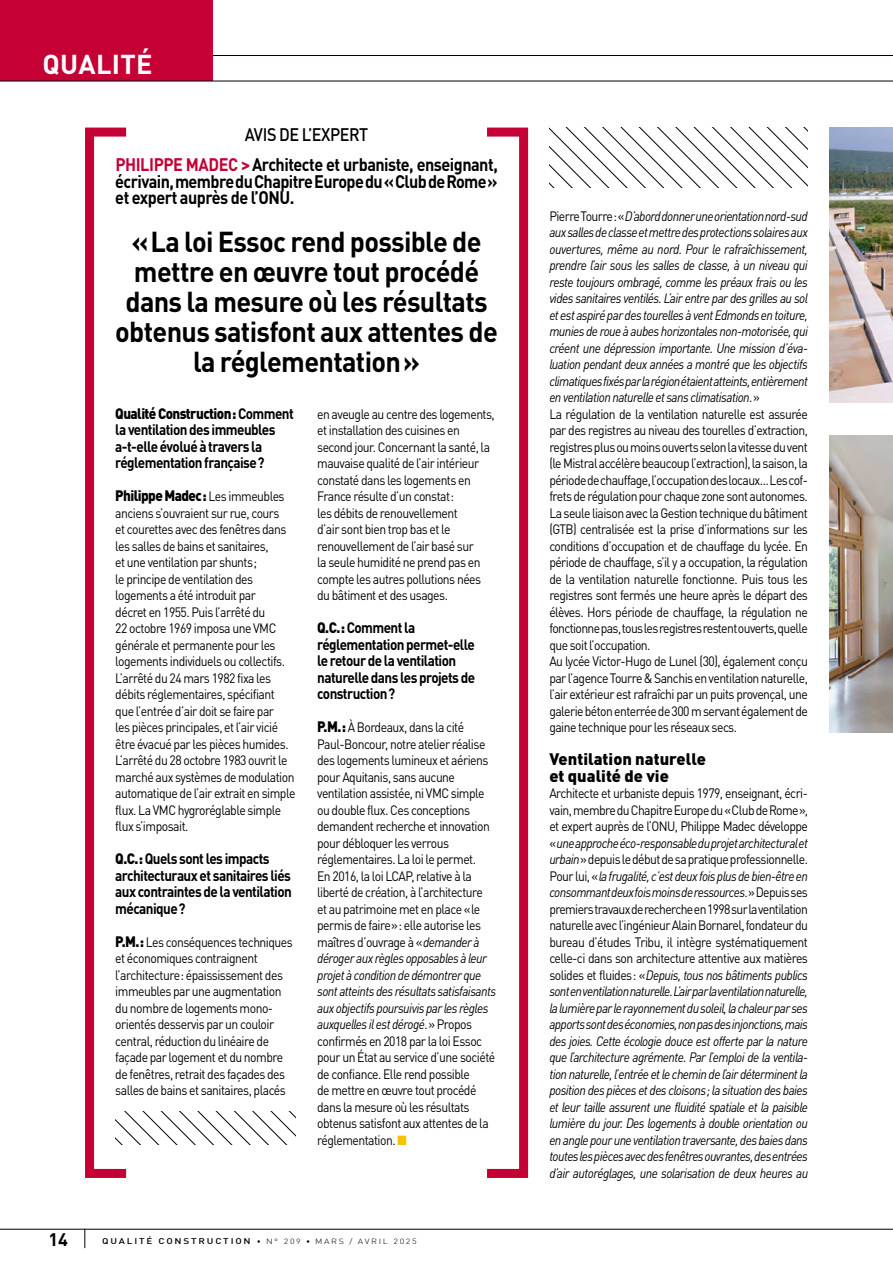
<style>
.page{position:relative;width:893px;height:1263px;background:#fff}
.page>*{position:absolute;margin:0;border:0;box-sizing:border-box;transform-origin:0 0}
.t1{font:700 28.5px/30px "DINOT";letter-spacing:-.025em;color:#000;text-align:center;scale:.95 1}
.t2{font:700 27px "DINOT";letter-spacing:.01em;color:#fff}
.t3{font:700 18px/16.5px "DINOT";letter-spacing:-.035em;color:#000;text-align:justify;scale:.9 1}
.t4{font:500 18px "DINOT";letter-spacing:-.025em;color:#000;scale:.9 1}
.t5{font:700 18px "DINOT";letter-spacing:-.035em;color:#000}
.t6{font:900 16.5px/16.5px "DINOT";color:#000}
.t7{font:700 15px/16.5px "DINOT";letter-spacing:-.04em;color:#000;scale:.9 1}
.t8{font:900 15px "DINOT";letter-spacing:-.04em;color:#000;scale:.9 1}
.t9{font:13.5px/16.5px "DINOT";letter-spacing:-.04em;color:#000;scale:.9 1}
.t10{font:italic 13.5px/16.5px "DINOT";letter-spacing:-.045em;color:#000;text-align:justify;scale:.9 1}
.t11{font:300 7.5px "DINOT";letter-spacing:.18em;color:#000}
.s1{color:#c40034}
.s2{font-weight:900}
.s3{font-weight:400;font-size:13.5px}
.s4{font-weight:900;font-size:15px}
.s5{font-style:italic}
.s6{color:#f3c300}
.s7{font-weight:500;font-size:8.25px}
.s8{font-style:normal}
</style>
<div class="page">
<hr style="left:0;top:55px;width:893px;height:1px;background:#000">
<svg style="left:85px;top:1230px;width:1px;height:18px"></svg>
<div style="left:0;top:0;width:213px;height:81px;background:#c40034"></div>
<hr style="left:0;top:81px;width:893px;height:1px;background:#000">
<hr style="left:0;top:1229px;width:893px;height:1px;background:#000">
<img style="left:829px;top:435px;width:64px;height:297px">
<div style="left:482px;top:128px;width:46px;height:1050px;border:9px solid #c40034"></div>
<div style="left:85px;top:128px;width:46px;height:1050px;border:9px solid #c40034"></div>
<img style="left:829px;top:128px;width:64px;height:274px">
<svg style="left:549px;top:128px;width:259px;height:60px"></svg>
<svg style="left:115px;top:1112px;width:181px;height:33px"></svg>
<h2 class="t2" style="left:43px;top:47px;width:111px">QUALITÉ</h2>
<h3 class="t4" style="left:245px;top:123px;width:139px">AVIS DE L’EXPERT</h3>
<h3 class="t3" style="left:115px;top:156px;width:427px"><span class="s1">PHILIPPE MADEC &gt;</span>Architecte et urbaniste, enseignant, écrivain, membre du Chapitre Europe du «Club de Rome» et expert auprès de l’ONU.</h3>
<h1 class="t1" style="left:115px;top:226px;width:404px">«La loi Essoc rend possible de mettre en œuvre tout procédé dans la mesure où les résultats obtenus satisfont aux attentes de la réglementation»</h1>
<p class="t7" style="left:115px;top:405px;width:200px"><span class="s2">Qualité Construction:</span> Comment la ventilation des immeubles a-t-elle évolué à travers la réglementation française?</p>
<p class="t8" style="left:115px;top:486px;width:190px">Philippe Madec: <span class="s3">Les immeubles</span></p>
<p class="t9" style="left:115px;top:504px;width:202px">anciens s’ouvraient sur rue, cours<br>et courettes avec des fenêtres dans les salles de bains et sanitaires,<br>et une ventilation par shunts;<br>le principe de ventilation des logements a été introduit par<br>décret en 1955. Puis l’arrêté du<br>22 octobre 1969 imposa une VMC générale et permanente pour les logements individuels ou collectifs.<br>L’arrêté du 24 mars 1982 fixa les débits réglementaires, spécifiant que l’entrée d’air doit se faire par<br>les pièces principales, et l’air vicié être évacué par les pièces humides.<br>L’arrêté du 28 octobre 1983 ouvrit le marché aux systèmes de modulation automatique de l’air extrait en simple flux. La VMC hygroréglable simple flux s’imposait.</p>
<p class="t7" style="left:115px;top:850px;width:198px"><span class="s2">Q.C.:</span> Quels sont les impacts architecturaux et sanitaires liés aux contraintes de la ventilation mécanique?</p>
<p class="t9" style="left:115px;top:933px;width:199px"><span class="s4">P.M.:</span> Les conséquences techniques et économiques contraignent l’architecture: épaississement des immeubles par une augmentation du nombre de logements mono&shy;orientés desservis par un couloir central, réduction du linéaire de façade par logement et du nombre de fenêtres, retrait des façades des salles de bains et sanitaires, placés</p>
<p class="t9" style="left:317px;top:405px;width:199px">en aveugle au centre des logements, et installation des cuisines en second jour. Concernant la santé, la mauvaise qualité de l’air intérieur constaté dans les logements en<br>France résulte d’un constat:<br>les débits de renouvellement<br>d’air sont bien trop bas et le renouvellement de l’air basé sur<br>la seule humidité ne prend pas en compte les autres pollutions nées du bâtiment et des usages.</p>
<p class="t7" style="left:317px;top:619px;width:177px"><span class="s2">Q.C.:</span> Comment la réglementation permet-elle le retour de la ventilation naturelle dans les projets de construction?</p>
<p class="t9" style="left:317px;top:719px;width:200px"><span class="s4">P.M.:</span> À Bordeaux, dans la cité Paul-Boncour, notre atelier réalise des logements lumineux et aériens pour Aquitanis, sans aucune ventilation assistée, ni VMC simple ou double flux. Ces conceptions demandent recherche et innovation pour débloquer les verrous réglementaires. La loi le permet.<br>En 2016, la loi LCAP, relative à la liberté de création, à l’architecture et au patrimoine met en place «le permis de faire»: elle autorise les maîtres d’ouvrage à «<span class="s5">demander à déroger aux règles opposables à leur projet à condition de démontrer que sont atteints des résultats satisfaisants aux objectifs poursuivis par les règles auxquelles il est dérogé</span>.» Propos confirmés en 2018 par la loi Essoc pour un État au service d’une société de confiance. Elle rend possible<br>de mettre en œuvre tout procédé dans la mesure où les résultats obtenus satisfont aux attentes de la réglementation. <span class="s6">■</span></p>
<h3 class="t5" style="left:48px;top:1227px;width:21px">14</h3>
<p class="t11" style="left:102px;top:1237px;width:316px"><span class="s7">QUALITÉ CONSTRUCTION</span> • N° 209 • MARS / AVRIL 2025</p>
<p class="t9" style="left:549px;top:207px;width:289px">Pierre Tourre: «<span class="s5">D’abord donner une orientation nord-sud aux salles de classe et mettre des protections solaires aux ouvertures, même au nord. Pour le rafraîchissement, prendre l’air sous les salles de classe, à un niveau qui reste toujours ombragé, comme les préaux frais ou les vides sanitaires ventilés. L’air entre par des grilles au sol et est aspiré par des tourelles à vent Edmonds en toiture, munies de roue à aubes horizontales non-motorisée, qui créent une dépression importante. Une mission d’éva&shy;luation pendant deux années a montré que les objectifs climatiques fixés par la région étaient atteints, entièrement en ventilation naturelle et sans climatisation</span>.»<br>La régulation de la ventilation naturelle est assurée par des registres au niveau des tourelles d’extraction, registres plus ou moins ouverts selon la vitesse du vent (le Mistral accélère beaucoup l’extraction), la saison, la période de chauffage, l’occupation des locaux… Les cof&shy;frets de régulation pour chaque zone sont autonomes.<br>La seule liaison avec la Gestion technique du bâtiment (GTB) centralisée est la prise d’informations sur les conditions d’occupation et de chauffage du lycée. En période de chauffage, s’il y a occupation, la régulation de la ventilation naturelle fonctionne. Puis tous les registres sont fermés une heure après le départ des élèves. Hors période de chauffage, la régulation ne fonctionne pas, tous les registres restent ouverts, quelle que soit l’occupation.<br>Au lycée Victor-Hugo de Lunel (30), également conçu par l’agence Tourre &amp; Sanchis en ventilation naturelle, l’air extérieur est rafraîchi par un puits provençal, une galerie béton enterrée de 300 m servant également de gaine technique pour les réseaux secs.</p>
<p class="t6" style="left:549px;top:750px;width:158px">Ventilation naturelle et qualité de vie</p>
<p class="t10" style="left:549px;top:785px;width:289px"><span class="s8">Architecte et urbaniste depuis 1979, enseignant, écri&shy;vain, membre du Chapitre Europe du «Club de Rome», et expert auprès de l’ONU, Philippe Madec développe «</span>une approche éco-responsable du projet architectural et urbain<span class="s8">» depuis le début de sa pratique professionnelle.<br>Pour lui, «</span>la frugalité, c’est deux fois plus de bien-être en consommant deux fois moins de ressources<span class="s8">.» Depuis ses premiers travaux de recherche en 1998 sur la ventilation naturelle avec l’ingénieur Alain Bornarel, fondateur du bureau d’études Tribu, il intègre systématiquement celle-ci dans son architecture attentive aux matières solides et fluides: «</span>Depuis, tous nos bâtiments publics sont en ventilation naturelle. L’air par la ventilation naturelle, la lumière par le rayonnement du soleil, la chaleur par ses apports sont des économies, non pas des injonctions, mais des joies. Cette écologie douce est offerte par la nature que l’architecture agrémente. Par l’emploi de la ventila&shy;tion naturelle, l’entrée et le chemin de l’air déterminent la position des pièces et des cloisons; la situation des baies et leur taille assurent une fluidité spatiale et la paisible lumière du jour. Des logements à double orientation ou en angle pour une ventilation traversante, des baies dans toutes les pièces avec des fenêtres ouvrantes, des entrées d’air autoréglages, une solarisation de deux heures au</p>
</div>
